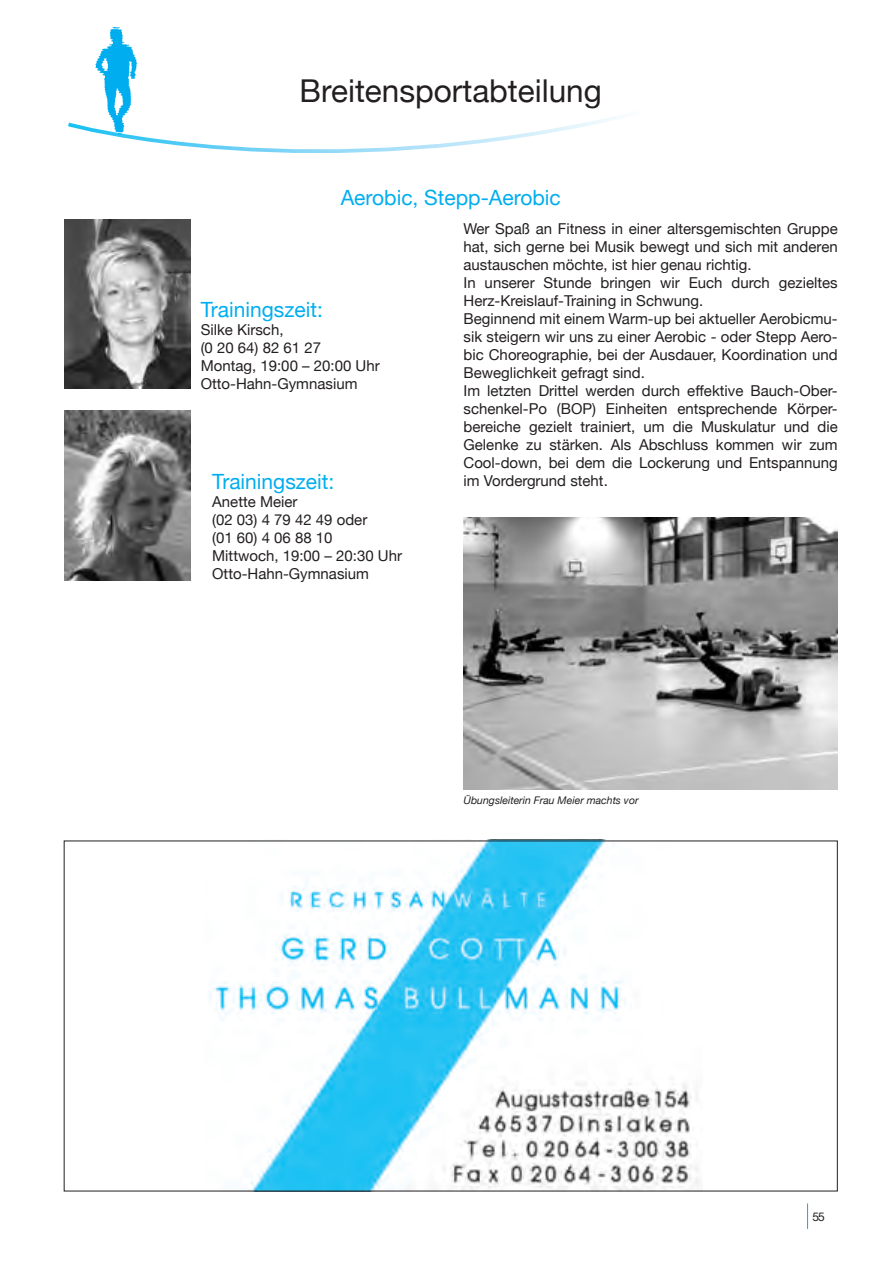
<style>
.page{position:relative;width:893px;height:1263px;background:#fff}
.page>*{position:absolute;margin:0;border:0;box-sizing:border-box;transform-origin:0 0}
.t1{font:31.5px "Helvetica Neue";color:#231f20}
.t2{font:21px "Helvetica Neue";color:#00aeef}
.t3{font:15px/18px "Helvetica Neue";color:#231f20}
.t4{font:12px "Helvetica Neue";color:#231f20}
.t5{font:italic 10.5px "Helvetica Neue";color:#231f20}
</style>
<div class="page">
<svg style="left:68px;top:116px;width:551px;height:37px"></svg>
<svg style="left:807px;top:1203px;width:1px;height:26px"></svg>
<img style="left:77px;top:27px;width:87px;height:109px">
<img style="left:463px;top:517px;width:375px;height:272px">
<img style="left:64px;top:219px;width:127px;height:169px">
<img style="left:64px;top:411px;width:127px;height:169px">
<img style="left:632px;top:1083px;width:67px;height:106px">
<img style="left:209px;top:842px;width:423px;height:347px">
<h1 class="t1" style="left:300px;top:72px;width:304px">Breitensportabteilung</h1>
<h2 class="t2" style="left:341px;top:185px;width:222px">Aerobic, Stepp-Aerobic</h2>
<h2 class="t2" style="left:201px;top:297px;width:124px">Trainingszeit:</h2>
<p class="t3" style="left:201px;top:320px;width:180px">Silke Kirsch,<br>(0 20 64) 82 61 27<br>Montag, 19:00 – 20:00 Uhr<br>Otto-Hahn-Gymnasium</p>
<h2 class="t2" style="left:212px;top:469px;width:124px">Trainingszeit:</h2>
<p class="t3" style="left:212px;top:492px;width:191px">Anette Meier<br>(02 03) 4 79 42 49 oder<br>(01 60) 4 06 88 10<br>Mittwoch, 19:00 – 20:30 Uhr<br>Otto-Hahn-Gymnasium</p>
<p class="t3" style="left:463px;top:219px;width:376px">Wer Spaß an Fitness in einer altersgemischten Gruppe hat, sich gerne bei Musik bewegt und sich mit anderen austauschen möchte, ist hier genau richtig.<br>In unserer Stunde bringen wir Euch durch gezieltes Herz-Kreislauf-Training in Schwung.<br>Beginnend mit einem Warm-up bei aktueller Aerobicmu&shy;sik steigern wir uns zu einer Aerobic - oder Stepp Aero&shy;bic Choreographie, bei der Ausdauer, Koordination und Beweglichkeit gefragt sind.<br>Im letzten Drittel werden durch effektive Bauch-Ober&shy;schenkel-Po (BOP) Einheiten entsprechende Körper&shy;bereiche gezielt trainiert, um die Muskulatur und die Gelenke zu stärken. Als Abschluss kommen wir zum Cool-down, bei dem die Lockerung und Entspannung im Vordergrund steht.</p>
<p class="t5" style="left:463px;top:794px;width:177px">Übungsleiterin Frau Meier machts vor</p>
<p class="t4" style="left:812px;top:1209px;width:14px">55</p>
</div>
